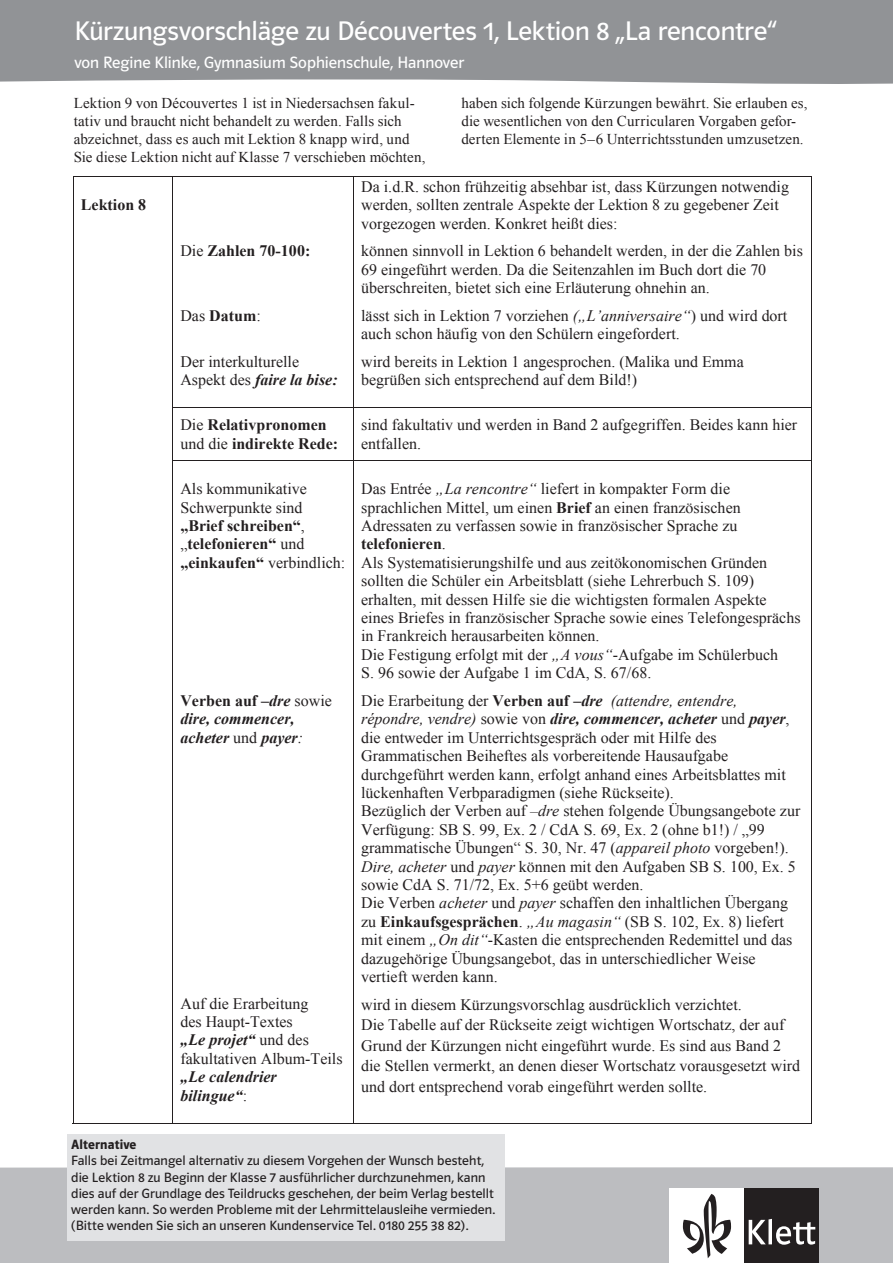
<style>
.page{position:relative;width:893px;height:1263px;background:#fff}
.page>*{position:absolute;margin:0;border:0;box-sizing:border-box;transform-origin:0 0}
.t1{font:27px "Polo ST11 K Buch";letter-spacing:-.005em;color:#fff}
.t2{font:16.5px "Polo ST11 K Buch";color:#fff}
.t3{font:16.05px/18.5px "Times New Roman";color:#231f20}
.t4{font:italic 700 16.05px/18.5px "Times New Roman";color:#231f20}
.t5{font:700 16.05px/18.5px "Times New Roman";color:#231f20}
.t6{font:15px/18px "Times New Roman";letter-spacing:.005em;color:#231f20}
.t7{font:13.5px/16.2px "Polo ST11 K Buch";letter-spacing:.01em;color:#231f20}
.t8{font:13.5px "Polo ST11 K Hfett";letter-spacing:.01em;color:#231f20}
.s1{font-weight:400}
.s2{font-weight:700;font-style:italic}
.s3{font-style:italic}
.s4{font-weight:700}
.s5{font-style:normal}
.s6{font-weight:400;font-style:normal}
</style>
<div class="page">
<div style="left:0;top:1167px;width:893px;height:96px;background:#bcbdc0"></div>
<div style="left:744px;top:1188px;width:75px;height:75px;background:#231f20"></div>
<div style="left:670px;top:1188px;width:74px;height:75px;background:#fff"></div>
<svg style="left:749px;top:1219px;width:66px;height:26px"></svg>
<svg style="left:683px;top:1194px;width:48px;height:64px"></svg>
<div style="left:0;top:0;width:893px;height:84px;background:#919396"></div>
<hr style="left:73px;top:176px;width:281px;height:1px;background:#231f20">
<hr style="left:354px;top:176px;width:457px;height:1px;background:#231f20">
<hr style="left:73px;top:177px;width:1px;height:230px;background:#231f20">
<hr style="left:172px;top:177px;width:1px;height:230px;background:#231f20">
<hr style="left:353px;top:177px;width:1px;height:230px;background:#231f20">
<hr style="left:811px;top:177px;width:1px;height:230px;background:#231f20">
<hr style="left:172px;top:407px;width:182px;height:1px;background:#231f20">
<hr style="left:354px;top:407px;width:457px;height:1px;background:#231f20">
<hr style="left:73px;top:408px;width:1px;height:52px;background:#231f20">
<hr style="left:172px;top:408px;width:1px;height:52px;background:#231f20">
<hr style="left:353px;top:408px;width:1px;height:52px;background:#231f20">
<hr style="left:811px;top:408px;width:1px;height:52px;background:#231f20">
<hr style="left:172px;top:460px;width:182px;height:1px;background:#231f20">
<hr style="left:354px;top:460px;width:457px;height:1px;background:#231f20">
<hr style="left:73px;top:461px;width:1px;height:662px;background:#231f20">
<hr style="left:73px;top:1123px;width:99px;height:1px;background:#231f20">
<hr style="left:172px;top:461px;width:1px;height:662px;background:#231f20">
<hr style="left:173px;top:1123px;width:180px;height:1px;background:#231f20">
<hr style="left:353px;top:461px;width:1px;height:662px;background:#231f20">
<hr style="left:354px;top:1123px;width:457px;height:1px;background:#231f20">
<hr style="left:811px;top:461px;width:1px;height:662px;background:#231f20">
<div style="left:67px;top:1134px;width:437px;height:107px;background:#e1e2e4"></div>
<h1 class="t1" style="left:74px;top:16px;width:704px">Kürzungsvorschläge zu Découvertes 1, Lektion 8 „La rencontre“</h1>
<p class="t2" style="left:74px;top:54px;width:391px">von Regine Klinke, Gymnasium Sophienschule, Hannover</p>
<p class="t6" style="left:74px;top:93px;width:353px">Lektion 9 von Découvertes 1 ist in Niedersachsen fakul&shy;tativ und braucht nicht behandelt zu werden. Falls sich abzeichnet, dass es auch mit Lektion 8 knapp wird, und Sie diese Lektion nicht auf Klasse 7 verschieben möchten,</p>
<p class="t6" style="left:461px;top:94px;width:348px">haben sich folgende Kürzungen bewährt. Sie erlauben es, die wesentlichen von den Curricularen Vorgaben gefor&shy;derten Elemente in 5–6 Unterrichtsstunden umzusetzen.</p>
<p class="t5" style="left:81px;top:195px;width:67px">Lektion 8</p>
<p class="t5" style="left:180px;top:241px;width:131px"><span class="s1">Die</span> Zahlen 70-100:</p>
<p class="t5" style="left:180px;top:306px;width:82px"><span class="s1">Das</span> Datum<span class="s1">:</span></p>
<p class="t3" style="left:180px;top:352px;width:159px">Der interkulturelle<br>Aspekt des <span class="s2">faire la bise:</span></p>
<p class="t3" style="left:361px;top:177px;width:429px">Da i.d.R. schon frühzeitig absehbar ist, dass Kürzungen notwendig werden, sollten zentrale Aspekte der Lektion 8 zu gegebener Zeit vorgezogen werden. Konkret heißt dies:</p>
<p class="t3" style="left:361px;top:241px;width:443px">können sinnvoll in Lektion 6 behandelt werden, in der die Zahlen bis<br>69 eingeführt werden. Da die Seitenzahlen im Buch dort die 70 überschreiten, bietet sich eine Erläuterung ohnehin an.</p>
<p class="t3" style="left:361px;top:306px;width:428px">lässt sich in Lektion 7 vorziehen <span class="s3">(„L’anniversaire“</span>) und wird dort auch schon häufig von den Schülern eingefordert.</p>
<p class="t3" style="left:361px;top:352px;width:384px">wird bereits in Lektion 1 angesprochen. (Malika und Emma begrüßen sich entsprechend auf dem Bild!)</p>
<p class="t5" style="left:180px;top:415px;width:159px"><span class="s1">Die</span> Relativpronomen <span class="s1">und die</span> indirekte Rede:</p>
<p class="t3" style="left:361px;top:415px;width:437px">sind fakultativ und werden in Band 2 aufgegriffen. Beides kann hier entfallen.</p>
<p class="t3" style="left:180px;top:479px;width:166px">Als kommunikative<br>Schwerpunkte sind <span class="s4">„Brief schreiben“</span>, „<span class="s4">telefonieren“</span> und <span class="s4">„einkaufen“</span> verbindlich:</p>
<p class="t4" style="left:180px;top:691px;width:153px"><span class="s5">Verben auf</span> –dre <span class="s6">sowie </span>dire, commencer, acheter <span class="s6">und</span> payer<span class="s1">:</span></p>
<p class="t3" style="left:180px;top:994px;width:164px">Auf die Erarbeitung<br>des Haupt-Textes<br><span class="s2">„Le projet“</span> und des fakultativen Album-Teils</p>
<p class="t4" style="left:180px;top:1067px;width:98px">„Le calendrier bilingue“<span class="s6">:</span></p>
<p class="t3" style="left:361px;top:479px;width:441px">Das Entrée <span class="s3">„La rencontre“</span> liefert in kompakter Form die sprachlichen Mittel, um einen <span class="s4">Brief</span> an einen französischen Adressaten zu verfassen sowie in französischer Sprache zu <span class="s4">telefonieren</span>.<br>Als Systematisierungshilfe und aus zeitökonomischen Gründen sollten die Schüler ein Arbeitsblatt (siehe Lehrerbuch S. 109) erhalten, mit dessen Hilfe sie die wichtigsten formalen Aspekte eines Briefes in französischer Sprache sowie eines Telefongesprächs in Frankreich herausarbeiten können.<br>Die Festigung erfolgt mit der <span class="s3">„A vous“</span>-Aufgabe im Schülerbuch<br>S. 96 sowie der Aufgabe 1 im CdA, S. 67/68.</p>
<p class="t3" style="left:361px;top:691px;width:441px">Die Erarbeitung der <span class="s4">Verben auf</span> <span class="s2">–dre</span> <span class="s3">(attendre, entendre, répondre, vendre)</span> sowie von <span class="s2">dire, commencer, acheter</span> und <span class="s2">payer</span>, die entweder im Unterrichtsgespräch oder mit Hilfe des Grammatischen Beiheftes als vorbereitende Hausaufgabe durchgeführt werden kann, erfolgt anhand eines Arbeitsblattes mit lückenhaften Verbparadigmen (siehe Rückseite).<br>Bezüglich der Verben auf <span class="s3">–dre</span> stehen folgende Übungsangebote zur Verfügung: SB S. 99, Ex. 2 / CdA S. 69, Ex. 2 (ohne b1!) / „99 grammatische Übungen“ S. 30, Nr. 47 (<span class="s3">appareil photo</span> vorgeben!).<br><span class="s3">Dire, acheter</span> und <span class="s3">payer</span> können mit den Aufgaben SB S. 100, Ex. 5 sowie CdA S. 71/72, Ex. 5+6 geübt werden.<br>Die Verben <span class="s3">acheter</span> und <span class="s3">payer</span> schaffen den inhaltlichen Übergang zu <span class="s4">Einkaufsgesprächen</span>. <span class="s3">„Au magasin“</span> (SB S. 102, Ex. 8) liefert mit einem <span class="s3">„On dit“</span>-Kasten die entsprechenden Redemittel und das dazugehörige Übungsangebot, das in unterschiedlicher Weise vertieft werden kann.</p>
<p class="t3" style="left:361px;top:994px;width:441px;line-height:20.5px">wird in diesem Kürzungsvorschlag ausdrücklich verzichtet.<br>Die Tabelle auf der Rückseite zeigt wichtigen Wortschatz, der auf Grund der Kürzungen nicht eingeführt wurde. Es sind aus Band 2 die Stellen vermerkt, an denen dieser Wortschatz vorausgesetzt wird und dort entsprechend vorab eingeführt werden sollte.</p>
<p class="t8" style="left:71px;top:1137px;width:67px">Alternative</p>
<p class="t7" style="left:71px;top:1153px;width:425px">Falls bei Zeitmangel alternativ zu diesem Vorgehen der Wunsch besteht, die Lektion 8 zu Beginn der Klasse 7 ausführlicher durchzunehmen, kann dies auf der Grundlage des Teildrucks geschehen, der beim Verlag bestellt werden kann. So werden Probleme mit der Lehrmittelausleihe vermieden. (Bitte wenden Sie sich an unseren Kundenservice Tel. 0180 255 38 82).</p>
</div>
